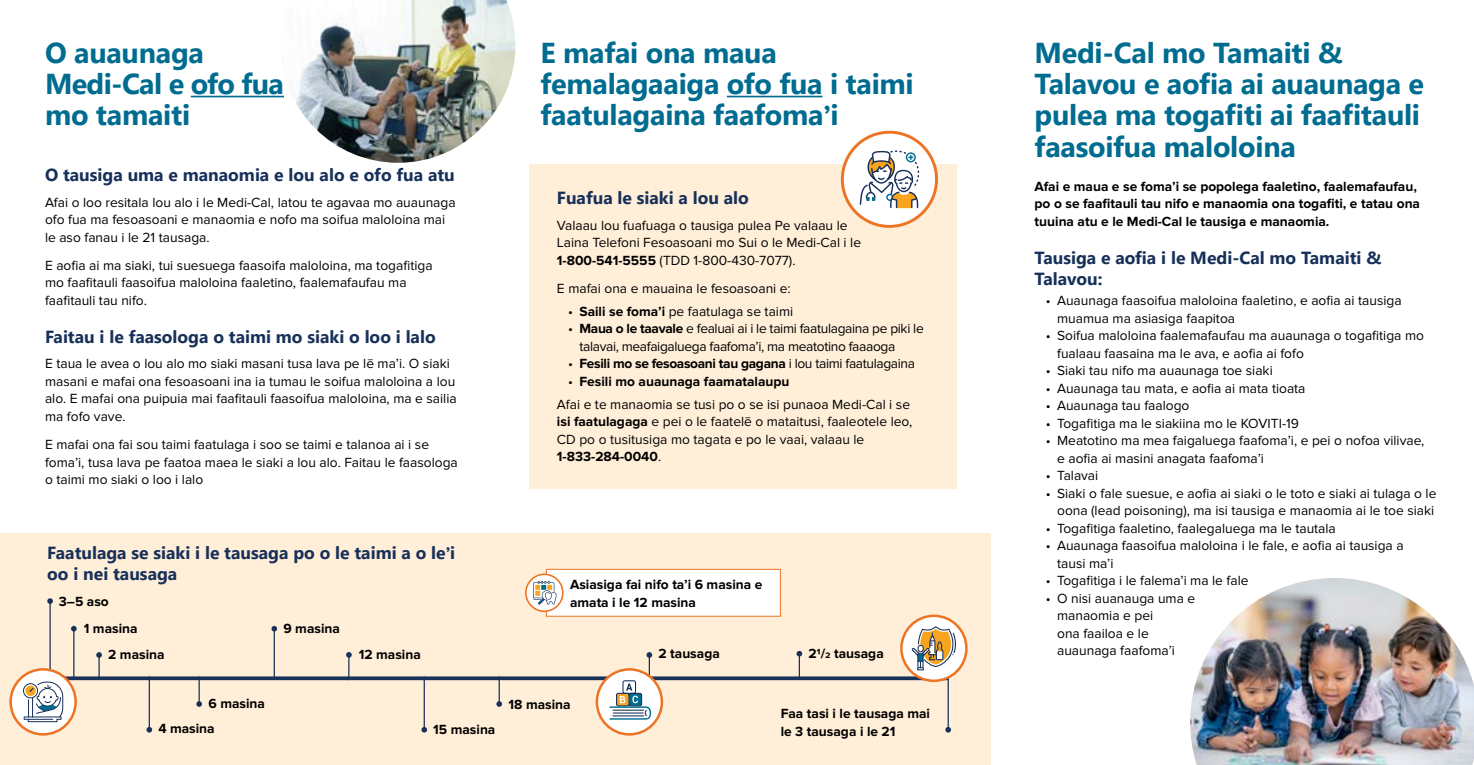
<style>
.page{position:relative;width:1474px;height:765px;background:#fff}
.page>*{position:absolute;margin:0;border:0;box-sizing:border-box;transform-origin:0 0}
.t1{font:700 28.75px/31.2px "Segoe UI";letter-spacing:-.01em;color:#006c90}
.t2{font:700 17.5px/21.2px "Segoe UI";color:#173059}
.t3{font:13.75px/17.5px "Proxima Nova";color:#000}
.t4{font:700 13.75px/17.5px "Proxima Nova";color:#000}
.t5{font:13.75px/17.5px "Proxima Nova";letter-spacing:-.025em;color:#000}
.t6{font:700 13.75px "Proxima Nova";letter-spacing:-.025em;color:#000}
.s1{font-family:"Proxima Nova"}
.s2{font-weight:700}
.s3{font-weight:400}
</style>
<div class="page">
<div style="left:0;top:533px;width:990px;height:232px;background:#ffeed8"></div>
<div style="left:529px;top:164px;width:427px;height:325px;background:#ffeed8"></div>
<hr style="left:727px;top:96px;width:95px;height:1px;background:#006c90">
<div style="left:546px;top:569px;width:234px;height:47px;background:#fff"></div>
<hr style="left:191px;top:96px;width:93px;height:1px;background:#006c90">
<img style="left:281px;top:0;width:234px;height:163px">
<div style="left:842px;top:132px;width:94px;height:94px;background:#fff;border-radius:50%"></div>
<div style="left:841px;top:131px;width:97px;height:97px;border:3px solid #ec7424;border-radius:50%"></div>
<svg style="left:860px;top:150px;width:59px;height:58px"></svg>
<img style="left:1190px;top:578px;width:284px;height:187px">
<svg style="left:64px;top:676px;width:883px;height:4px;fill:#173159"></svg>
<hr style="left:49px;top:601px;width:2px;height:84px;background:#173159">
<svg style="left:47px;top:598px;width:6px;height:6px"></svg>
<hr style="left:73px;top:629px;width:1px;height:49px;background:#173159">
<svg style="left:71px;top:626px;width:6px;height:6px"></svg>
<hr style="left:149px;top:676px;width:1px;height:54px;background:#173159">
<svg style="left:146px;top:727px;width:6px;height:6px"></svg>
<hr style="left:947px;top:676px;width:2px;height:54px;background:#173159">
<svg style="left:945px;top:727px;width:6px;height:6px"></svg>
<hr style="left:424px;top:676px;width:1px;height:54px;background:#173159">
<svg style="left:421px;top:727px;width:6px;height:6px"></svg>
<svg style="left:11px;top:669px;width:65px;height:65px;fill:#fff"></svg>
<div style="left:9px;top:668px;width:68px;height:68px;border:2px solid #ec7424;border-radius:50%"></div>
<svg style="left:23px;top:682px;width:40px;height:40px"></svg>
<hr style="left:98px;top:655px;width:2px;height:23px;background:#173159">
<svg style="left:96px;top:652px;width:6px;height:6px"></svg>
<hr style="left:274px;top:629px;width:1px;height:49px;background:#173159">
<svg style="left:271px;top:626px;width:6px;height:6px"></svg>
<hr style="left:649px;top:655px;width:1px;height:50px;background:#173159">
<svg style="left:646px;top:652px;width:6px;height:6px"></svg>
<svg style="left:796px;top:651px;width:6px;height:26px"></svg>
<svg style="left:196px;top:676px;width:6px;height:31px"></svg>
<svg style="left:496px;top:676px;width:6px;height:31px"></svg>
<svg style="left:346px;top:652px;width:6px;height:28px"></svg>
<svg style="left:597px;top:669px;width:65px;height:65px;fill:#fff"></svg>
<div style="left:596px;top:668px;width:67px;height:68px;border:2px solid #ec7424;border-radius:50%"></div>
<svg style="left:609px;top:680px;width:42px;height:40px"></svg>
<svg style="left:901px;top:616px;width:65px;height:65px"></svg>
<div style="left:900px;top:615px;width:68px;height:67px;border:2px solid #ec7424;border-radius:50%"></div>
<svg style="left:912px;top:626px;width:45px;height:44px"></svg>
<div style="left:546px;top:569px;width:235px;height:48px;border:1px solid #ec7424"></div>
<svg style="left:526px;top:574px;width:37px;height:37px"></svg>
<div style="left:525px;top:574px;width:39px;height:38px;border:2px solid #ec7424;border-radius:50%"></div>
<svg style="left:533px;top:581px;width:24px;height:24px"></svg>
<h2 class="t1" style="left:45px;top:35px;width:240px">O auaunaga<br>Medi-Cal e ofo fua mo tamaiti</h2>
<h3 class="t2" style="left:45px;top:163px;width:411px">O tausiga uma e manaomia e lou alo e ofo fua atu</h3>
<p class="t3" style="left:45px;top:193px;width:412px">Afai o loo resitala lou alo i le Medi-Cal, latou te agavaa mo auaunaga ofo fua ma fesoasoani e manaomia e nofo ma soifua maloloina mai le aso fanau i le 21 tausaga.</p>
<p class="t3" style="left:45px;top:257px;width:389px">E aofa ai ma siaki, tui suesuega faasoifa maloloina, ma togaftiga mo faaftauli faasoifua maloloina faaletino, faalemafaufau ma faaftauli tau nifo.</p>
<h3 class="t2" style="left:45px;top:325px;width:392px">Faitau i le faasologa o taimi mo siaki o loo i lalo</h3>
<p class="t3" style="left:45px;top:355px;width:413px">E taua le avea o lou alo mo siaki masani tusa lava pe lē ma’i. O siaki masani e mafai ona fesoasoani ina ia tumau le soifua maloloina a lou alo. E mafai ona puipuia mai faaftauli faasoifua maloloina, ma e sailia ma fofo vave.</p>
<p class="t3" style="left:45px;top:436px;width:414px">E mafai ona fai sou taimi faatulaga i soo se taimi e talanoa ai i se foma’i, tusa lava pe faatoa maea le siaki a lou alo. Faitau le faasologa o taimi mo siaki o loo i lalo</p>
<h3 class="t2" style="left:47px;top:541px;width:409px">Faatulaga se siaki i le tausaga po o le taimi a o le<span class="s1">’</span>i</h3>
<h3 class="t2" style="left:47px;top:562px;width:132px">oo i nei tausaga</h3>
<p class="t4" style="left:59px;top:593px;width:52px">3–5 aso</p>
<p class="t4" style="left:84px;top:620px;width:55px">1 masina</p>
<p class="t4" style="left:108px;top:646px;width:58px">2 masina</p>
<p class="t4" style="left:283px;top:620px;width:58px">9 masina</p>
<p class="t4" style="left:359px;top:646px;width:64px">12 masina</p>
<h2 class="t1" style="left:540px;top:35px;width:375px">E mafai ona maua femalagaaiga ofo fua i taimi faatulagaina faafoma<span class="s1">’</span>i</h2>
<h3 class="t2" style="left:557px;top:186px;width:193px">Fuafua le siaki a lou alo</h3>
<p class="t3" style="left:557px;top:217px;width:306px">Valaau lou fuafuaga o tausiga pulea Pe valaau le<br>Laina Telefoni Fesoasoani mo Sui o le Medi-Cal i le<br><span class="s2">1-800-541-5555</span> (TDD 1-800-430-7077).</p>
<p class="t3" style="left:557px;top:280px;width:235px">E mafai ona e mauaina le fesoasoani e:</p>
<p class="t3" style="left:568px;top:303px;width:226px">• <span class="s2">Saili se foma’i</span> pe faatulaga se taimi</p>
<p class="t5" style="left:579px;top:320px;width:346px;text-indent:-11px">• <span class="s2">Maua o le taavale</span> e fealuai ai i le taimi faatulagaina pe piki le talavai, meafaigaluega faafoma’i, ma meatotino faaaoga</p>
<p class="t6" style="left:568px;top:356px;width:348px"><span class="s3">•</span> Fesili mo se fesoasoani tau gagana <span class="s3">i lou taimi faatulagaina</span></p>
<p class="t4" style="left:568px;top:373px;width:223px"><span class="s3">•</span> Fesili mo auaunaga faamatalaupu</p>
<p class="t3" style="left:557px;top:396px;width:357px">Afai e te manaomia se tusi po o se isi punaoa Medi-Cal i se <span class="s2">isi faatulagaga</span> e pei o le faatelē o mataitusi, faaleotele leo, CD po o tusitusiga mo tagata e po le vaai, valaau le <span class="s2">1-833-284-0040</span>.</p>
<p class="t4" style="left:570px;top:576px;width:194px">Asiasiga fai nifo ta’i 6 masina e amata i le 12 masina</p>
<p class="t4" style="left:658px;top:645px;width:63px">2 tausaga</p>
<p class="t4" style="left:808px;top:645px;width:77px">21/2 tausaga</p>
<p class="t4" style="left:208px;top:695px;width:58px">6 masina</p>
<p class="t4" style="left:508px;top:696px;width:64px">18 masina</p>
<p class="t4" style="left:781px;top:705px;width:151px">Faa tasi i le tausaga mai</p>
<p class="t4" style="left:158px;top:720px;width:58px">4 masina</p>
<p class="t4" style="left:433px;top:721px;width:64px">15 masina</p>
<p class="t4" style="left:781px;top:723px;width:116px">le 3 tausaga i le 21</p>
<h2 class="t1" style="left:1034px;top:35px;width:391px">Medi-Cal mo Tamaiti &amp;<br>Talavou e aofia ai auaunaga e pulea ma togafiti ai faafitauli faasoifua maloloina</h2>
<p class="t4" style="left:1034px;top:178px;width:387px">Afai e maua e se foma’i se popolega faaletino, faalemafaufau, po o se faaftauli tau nifo e manaomia ona togafti, e tatau ona tuuina atu e le Medi-Cal le tausiga e manaomia.</p>
<h3 class="t2" style="left:1034px;top:245px;width:348px">Tausiga e aofia i le Medi-Cal mo Tamaiti &amp;<br>Talavou:</h3>
<p class="t3" style="left:1057px;top:292px;width:346px;text-indent:-11px">• Auaunaga faasoifua maloloina faaletino, e aofa ai tausiga muamua ma asiasiga faapitoa</p>
<p class="t3" style="left:1057px;top:327px;width:368px;text-indent:-11px">• Soifua maloloina faalemafaufau ma auaunaga o togaftiga mo fualaau faasaina ma le ava, e aofa ai fofo</p>
<p class="t3" style="left:1046px;top:362px;width:228px">• Siaki tau nifo ma auaunaga toe siaki</p>
<p class="t3" style="left:1046px;top:379px;width:261px">• Auaunaga tau mata, e aofa ai mata tioata</p>
<p class="t3" style="left:1046px;top:397px;width:145px">• Auaunaga tau faalogo</p>
<p class="t3" style="left:1046px;top:414px;width:255px">• Togaftiga ma le siakiina mo le KOVITI-19</p>
<p class="t3" style="left:1057px;top:432px;width:369px;text-indent:-11px">• Meatotino ma mea faigaluega faafoma’i, e pei o nofoa vilivae, e aofa ai masini anagata faafoma’i</p>
<p class="t3" style="left:1046px;top:467px;width:54px">• Talavai</p>
<p class="t3" style="left:1046px;top:484px;width:392px;text-align:right">• Siaki o fale suesue, e aofa ai siaki o le toto e siaki ai tulaga o le oona (lead poisoning), ma isi tausiga e manaomia ai le toe siaki</p>
<p class="t3" style="left:1046px;top:519px;width:291px">• Togaftiga faaletino, faalegaluega ma le tautala</p>
<p class="t3" style="left:1057px;top:537px;width:348px;text-indent:-11px">• Auaunaga faasoifua maloloina i le fale, e aofa ai tausiga a tausi ma’i</p>
<p class="t3" style="left:1046px;top:572px;width:204px">• Togaftiga i le falema’i ma le fale</p>
<p class="t3" style="left:1057px;top:590px;width:140px;text-indent:-11px">• O nisi auanauga uma e manaomia e pei<br>ona faailoa e le auaunaga faafoma’i</p>
</div>
